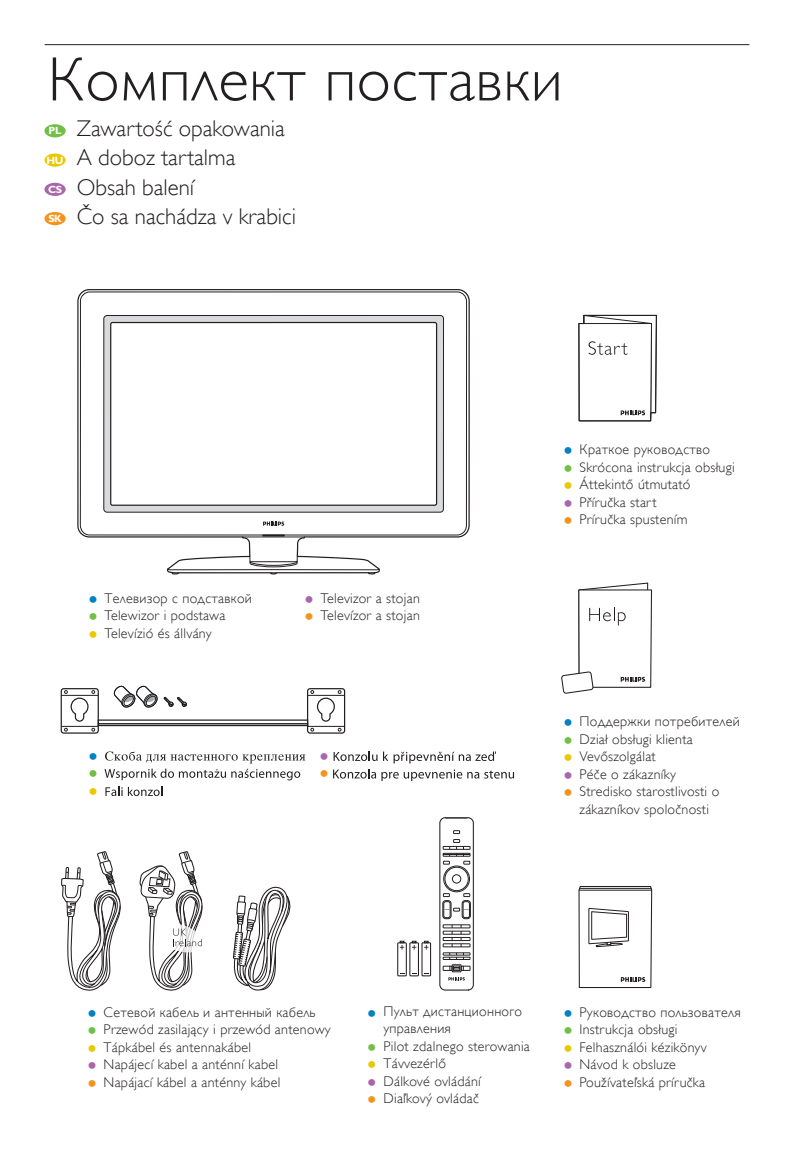
<style>
.page{position:relative;width:794px;height:1166px;background:#fff}
.page>*{position:absolute;margin:0;border:0;box-sizing:border-box;transform-origin:0 0}
.t1{font:63px "Gill Sans Alt One WGL Light";letter-spacing:.01em;color:#231f20}
.t2{font:300 28px "Gill Alt One";color:#0082c5}
.t3{font:300 28px "Gill Alt One";color:#71bf44}
.t4{font:300 28px "Gill Alt One";color:#eac802}
.t5{font:300 28px "Gill Alt One";color:#a966aa}
.t6{font:300 28px "Gill Alt One";color:#f7931d}
.t7{font:22.75px/29.2px "Gill Sans Alt One WGL Light";color:#231f20}
.t8{font:14px/17.5px "Gill Sans Alt One WGL Light";letter-spacing:.02em;color:#231f20}
.t9{font:700 10.5px "Gill Alt One";color:#fff}
.s1{font-family:"Gill Alt One";font-weight:700;font-size:10.5px;color:#fff}
</style>
<div class="page">
<hr style="left:45px;top:44px;width:704px;height:1px;background:#231f20">
<svg style="left:232px;top:886px;width:59px;height:104px"></svg>
<svg style="left:61px;top:851px;width:60px;height:140px"></svg>
<svg style="left:140px;top:851px;width:63px;height:140px"></svg>
<svg style="left:443px;top:893px;width:7px;height:4px"></svg>
<svg style="left:463px;top:893px;width:7px;height:4px"></svg>
<div style="left:444px;top:867px;width:24px;height:24px;border:1px solid #231f20;border-radius:50%"></div>
<div style="left:452px;top:874px;width:9px;height:9px;border:1px solid #231f20;border-radius:50%"></div>
<div style="left:443px;top:901px;width:7px;height:17px;border:1px solid #231f20;border-radius:2px"></div>
<svg style="left:442px;top:830px;width:29px;height:34px"></svg>
<div style="left:463px;top:901px;width:7px;height:17px;border:1px solid #231f20;border-radius:2px"></div>
<svg style="left:444px;top:908px;width:25px;height:3px"></svg>
<div style="left:443px;top:924px;width:27px;height:4px;border:1px solid #231f20"></div>
<div style="left:452px;top:964px;width:9px;height:8px;border:1px solid #231f20"></div>
<div style="left:439px;top:817px;width:35px;height:173px;border:1px solid #231f20;border-radius:5px"></div>
<div style="left:443px;top:865px;width:27px;height:27px;border:1px solid #231f20;border-radius:50%"></div>
<div style="left:442px;top:900px;width:9px;height:19px;border:1px solid #231f20;border-radius:3px"></div>
<div style="left:462px;top:900px;width:9px;height:19px;border:1px solid #231f20;border-radius:3px"></div>
<svg style="left:448px;top:977px;width:17px;height:3px"></svg>
<div style="left:397px;top:942px;width:10px;height:34px;border:1px solid #231f20"></div>
<svg style="left:400px;top:941px;width:4px;height:8px"></svg>
<div style="left:409px;top:942px;width:10px;height:34px;border:1px solid #231f20"></div>
<svg style="left:412px;top:941px;width:4px;height:8px"></svg>
<div style="left:421px;top:942px;width:10px;height:34px;border:1px solid #231f20"></div>
<svg style="left:424px;top:941px;width:4px;height:8px"></svg>
<svg style="left:442px;top:925px;width:29px;height:46px"></svg>
<svg style="left:561px;top:582px;width:91px;height:112px"></svg>
<svg style="left:113px;top:685px;width:74px;height:23px"></svg>
<div style="left:61px;top:688px;width:38px;height:46px;border:1px solid #231f20;border-radius:3px"></div>
<hr style="left:61px;top:695px;width:37px;height:1px;background:#231f20">
<hr style="left:61px;top:726px;width:37px;height:1px;background:#231f20">
<svg style="left:64px;top:690px;width:31px;height:32px"></svg>
<svg style="left:64px;top:728px;width:4px;height:3px"></svg>
<div style="left:307px;top:688px;width:38px;height:46px;border:1px solid #231f20;border-radius:3px"></div>
<hr style="left:307px;top:695px;width:37px;height:1px;background:#231f20">
<hr style="left:307px;top:726px;width:37px;height:1px;background:#231f20">
<svg style="left:310px;top:690px;width:31px;height:32px"></svg>
<div style="left:98px;top:719px;width:210px;height:7px;border:1px solid #231f20"></div>
<div style="left:98px;top:723px;width:210px;height:2px;border:1px solid #231f20"></div>
<svg style="left:77px;top:289px;width:393px;height:286px"></svg>
<svg style="left:80px;top:291px;width:387px;height:245px"></svg>
<hr style="left:243px;top:536px;width:61px;height:1px;background:#231f20">
<svg style="left:262px;top:535px;width:23px;height:1px"></svg>
<div style="left:167px;top:568px;width:213px;height:2px;border:1px solid #231f20;border-radius:50%"></div>
<svg style="left:249px;top:556px;width:49px;height:17px"></svg>
<svg style="left:263px;top:521px;width:21px;height:5px"></svg>
<svg style="left:109px;top:321px;width:329px;height:185px"></svg>
<svg style="left:578px;top:886px;width:75px;height:102px"></svg>
<svg style="left:578px;top:314px;width:79px;height:108px"></svg>
<div style="left:44px;top:124px;width:22px;height:13px;background:#71bf44;border-radius:50%"></div>
<div style="left:44px;top:153px;width:22px;height:14px;background:#eac802;border-radius:50%"></div>
<div style="left:44px;top:183px;width:22px;height:13px;background:#a966aa;border-radius:50%"></div>
<div style="left:44px;top:212px;width:22px;height:13px;background:#f7931d;border-radius:50%"></div>
<svg style="left:105px;top:751px;width:200px;height:29px"></svg>
<svg style="left:105px;top:787px;width:57px;height:9px"></svg>
<svg style="left:333px;top:751px;width:44px;height:10px"></svg>
<svg style="left:383px;top:751px;width:113px;height:12px"></svg>
<svg style="left:333px;top:769px;width:181px;height:12px"></svg>
<h1 class="t1" style="left:48px;top:38px;width:516px">Комплект поставки</h1>
<h3 class="t7" style="left:77px;top:114px;width:210px">Zawartość opakowania<br>A doboz tartalma<br>Obsah balení</h3>
<p class="t9" style="left:49px;top:125px;width:14px">PL</p>
<p class="t9" style="left:47px;top:154px;width:18px">HU</p>
<p class="t9" style="left:48px;top:183px;width:16px">CS</p>
<h3 class="t7" style="left:48px;top:202px;width:249px"><span class="s1">SK</span> Čo sa nachádza v krabici</h3>
<h2 class="t2" style="left:86px;top:584px;width:15px">•</h2>
<h2 class="t3" style="left:86px;top:601px;width:15px">•</h2>
<h2 class="t4" style="left:86px;top:619px;width:15px">•</h2>
<p class="t8" style="left:105px;top:589px;width:149px">Телевизор с подставкой<br>Telewizor i podstawa<br>Televízió és állvány</p>
<h2 class="t2" style="left:86px;top:740px;width:15px">•</h2>
<h2 class="t3" style="left:86px;top:758px;width:15px">•</h2>
<h2 class="t4" style="left:86px;top:775px;width:15px">•</h2>
<h2 class="t5" style="left:302px;top:584px;width:15px">•</h2>
<h2 class="t6" style="left:302px;top:601px;width:15px">•</h2>
<p class="t8" style="left:321px;top:589px;width:101px">Televizor a stojan<br>Televízor a stojan</p>
<h2 class="t5" style="left:317px;top:740px;width:15px">•</h2>
<h2 class="t6" style="left:317px;top:758px;width:15px">•</h2>
<h2 class="t2" style="left:561px;top:435px;width:15px">•</h2>
<h2 class="t3" style="left:561px;top:453px;width:15px">•</h2>
<h2 class="t4" style="left:561px;top:470px;width:15px">•</h2>
<h2 class="t5" style="left:561px;top:488px;width:15px">•</h2>
<h2 class="t6" style="left:561px;top:505px;width:15px">•</h2>
<p class="t8" style="left:579px;top:441px;width:157px">Краткое руководство<br>Skrócona instrukcja obsługi<br>Áttekintő útmutató<br>Příručka start<br>Príručka spustením</p>
<h2 class="t2" style="left:561px;top:707px;width:15px">•</h2>
<h2 class="t3" style="left:561px;top:725px;width:15px">•</h2>
<h2 class="t4" style="left:561px;top:742px;width:15px">•</h2>
<h2 class="t5" style="left:561px;top:760px;width:15px">•</h2>
<h2 class="t6" style="left:561px;top:777px;width:15px">•</h2>
<p class="t8" style="left:579px;top:713px;width:162px">Поддержки потребителей<br>Dział obsługi klienta<br>Vevőszolgálat<br>Péče o zákazníky<br>Stredisko starostlivosti o zákazníkov spoločnosti</p>
<h2 class="t2" style="left:85px;top:998px;width:15px">•</h2>
<h2 class="t3" style="left:85px;top:1015px;width:15px">•</h2>
<h2 class="t4" style="left:85px;top:1033px;width:15px">•</h2>
<h2 class="t5" style="left:85px;top:1050px;width:15px">•</h2>
<h2 class="t6" style="left:85px;top:1068px;width:15px">•</h2>
<p class="t8" style="left:104px;top:1003px;width:229px">Сетевой кабель и антенный кабель<br>Przewód zasilający i przewód antenowy<br>Tápkábel és antennakábel<br>Napájecí kabel a anténní kabel<br>Napájací kábel a anténny kábel</p>
<h2 class="t2" style="left:365px;top:997px;width:15px">•</h2>
<h2 class="t3" style="left:365px;top:1032px;width:15px">•</h2>
<h2 class="t4" style="left:365px;top:1049px;width:15px">•</h2>
<h2 class="t5" style="left:365px;top:1067px;width:15px">•</h2>
<h2 class="t6" style="left:365px;top:1084px;width:15px">•</h2>
<p class="t8" style="left:383px;top:1002px;width:148px">Пульт дистанционного управления<br>Pilot zdalnego sterowania<br>Távvezérlő<br>Dálkové ovládání<br>Diaľkový ovládač</p>
<h2 class="t2" style="left:561px;top:998px;width:15px">•</h2>
<h2 class="t3" style="left:561px;top:1015px;width:15px">•</h2>
<h2 class="t4" style="left:561px;top:1033px;width:15px">•</h2>
<h2 class="t5" style="left:561px;top:1050px;width:15px">•</h2>
<h2 class="t6" style="left:561px;top:1068px;width:15px">•</h2>
<p class="t8" style="left:579px;top:1003px;width:163px">Руководство пользователя<br>Instrukcja obsługi<br>Felhasználói kézikönyv<br>Návod k obsluze<br>Používateľská príručka</p>
</div>
